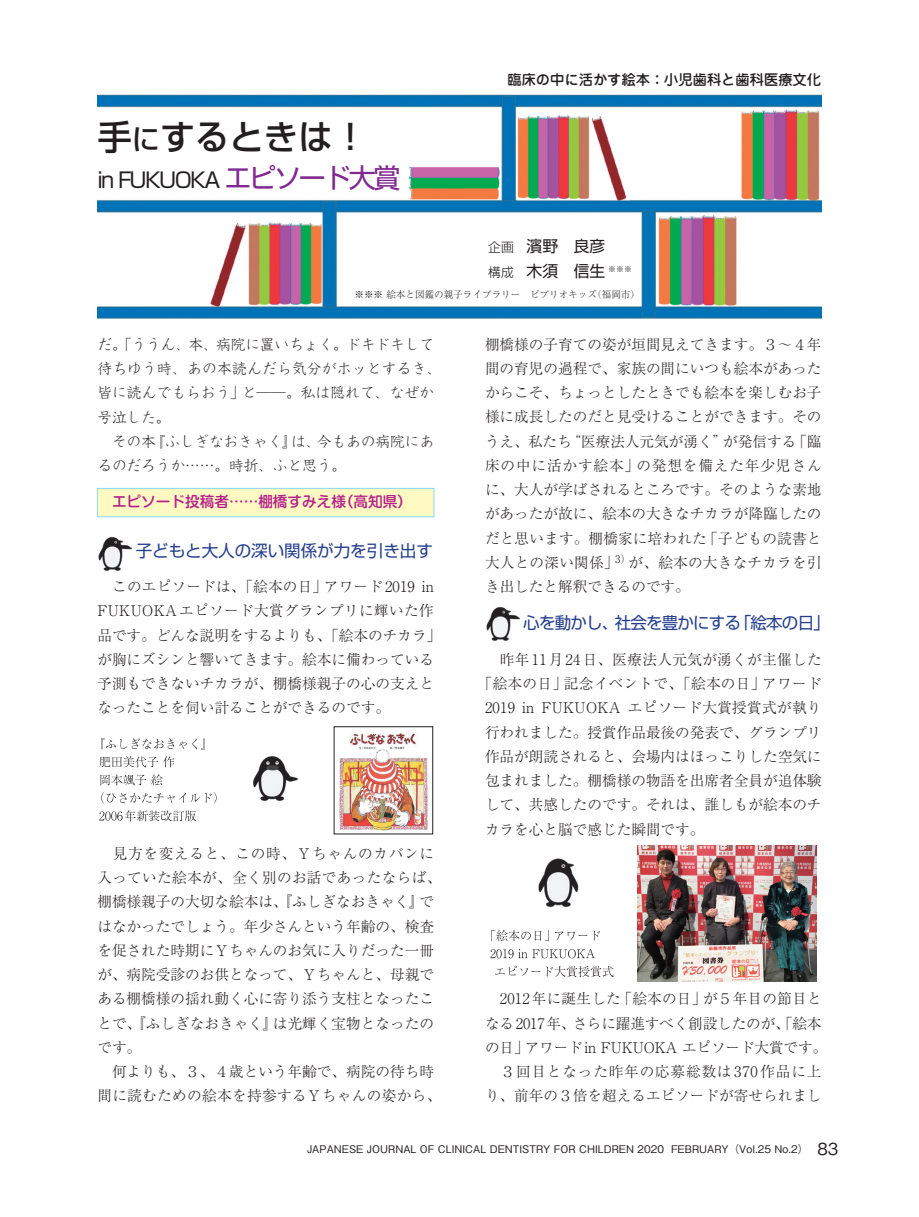
<style>
.page{position:relative;width:919px;height:1217px;background:#fff}
.page>*{position:absolute;margin:0;border:0;box-sizing:border-box;transform-origin:0 0}
.t1{font:500 34.5px "Shin Go Pro";color:#231f20}
.t2{font:21px "Shin Go Pro";letter-spacing:-.08em;color:#231f20}
.t3{font:16.5px "Shin Go Pro";letter-spacing:-.05em;color:#253f8e}
.t4{font:16.5px "Shin Go Pro";color:#253f8e}
.t5{font:15.75px/25.5px "Shin Go Pro";color:#231f20}
.t6{font:300 14.7px/24.2px "Ryumin Pro";color:#231f20}
.t7{font:300 14.7px/24.2px "Kyoka ICA";color:#231f20}
.t8{font:300 14.7px "Ryumin Pro";letter-spacing:.02em;color:#231f20}
.t9{font:500 14.7px "Shin M Go";color:#b41e8d}
.t10{font:500 14.25px "Jun 34 Pro";color:#231f20}
.t11{font:500 10.5px "Gothic BBB Pro";color:#231f20}
.t12{font:300 9.6px "Ryumin Pro";color:#231f20}
.t13{font:7.8px "Shin Go Pro";color:#231f20}
.s1{font-size:28.5px}
.s2{font-size:27px;color:#802990}
.s3{font-weight:300;font-size:12.75px}
.s4{font-size:16.5px}
</style>
<div class="page">
<div style="left:97px;top:488px;width:337px;height:29px;background:#fffac1;border:1px solid #8dd7f7"></div>
<img style="left:97px;top:94px;width:724px;height:225px">
<img style="left:98px;top:536px;width:34px;height:34px">
<img style="left:486px;top:606px;width:33px;height:35px">
<svg style="left:99px;top:810px;width:97px;height:11px"></svg>
<svg style="left:101px;top:792px;width:115px;height:11px"></svg>
<svg style="left:100px;top:774px;width:63px;height:11px"></svg>
<svg style="left:99px;top:756px;width:75px;height:11px"></svg>
<svg style="left:101px;top:738px;width:104px;height:11px"></svg>
<img style="left:253px;top:756px;width:45px;height:45px">
<img style="left:339px;top:732px;width:90px;height:99px">
<div style="left:334px;top:726px;width:99px;height:107px;border:1px solid #231f20"></div>
<img style="left:637px;top:845px;width:179px;height:135px">
<svg style="left:495px;top:965px;width:118px;height:11px"></svg>
<svg style="left:490px;top:949px;width:105px;height:9px"></svg>
<svg style="left:491px;top:930px;width:109px;height:10px"></svg>
<img style="left:538px;top:858px;width:41px;height:49px">
<h1 class="t1" style="left:97px;top:108px;width:271px">手<span class="s1">に</span>するときは！</h1>
<h2 class="t2" style="left:97px;top:163px;width:304px">in FUKUOKA <span class="s2">エピソード大賞</span></h2>
<p class="t10" style="left:507px;top:68px;width:315px">臨床の中に活かす絵本：小児歯科と歯科医療文化</p>
<p class="t5" style="left:488px;top:231px;width:118px"><span class="s3">企画</span> 濱野　良彦<span class="s3">構成</span> 木須　信生</p>
<p class="t12" style="left:354px;top:286px;width:287px">※※※ 絵本と図鑑の親子ライブラリー　ビブリオキッズ（福岡市）</p>
<p class="t13" style="left:608px;top:263px;width:25px">※※※</p>
<p class="t7" style="left:97px;top:332px;width:345px">だ。「ううん、本、病院に置いちょく。ドキドキして待ちゆう時、あの本読んだら気分がホッとするき、皆に読んでもらおう」と──。私は隠れて、なぜか号泣した。<br>　その本『ふしぎなおきゃく』は、今もあの病院にあるのだろうか……。時折、ふと思う。</p>
<p class="t9" style="left:112px;top:491px;width:301px">エピソード投稿者……棚橋すみえ様（高知県）</p>
<p class="t4" style="left:136px;top:536px;width:298px">子どもと大人の深い関係が力を引き出す</p>
<p class="t6" style="left:97px;top:573px;width:345px">　このエピソードは、「絵本の日」アワード2019 in<br>FUKUOKAエピソード大賞グランプリに輝いた作品です。どんな説明をするよりも、「絵本のチカラ」が胸にズシンと響いてきます。絵本に備わっている予測もできないチカラが、棚橋様親子の心の支えとなったことを伺い計ることができるのです。</p>
<p class="t6" style="left:97px;top:839px;width:345px">　見方を変えると、この時、Ｙちゃんのカバンに入っていた絵本が、全く別のお話であったならば、棚橋様親子の大切な絵本は、『ふしぎなおきゃく』ではなかったでしょう。年少さんという年齢の、検査を促された時期にＹちゃんのお気に入りだった一冊が、病院受診のお供となって、Ｙちゃんと、母親である棚橋様の揺れ動く心に寄り添う支柱となったことで、『ふしぎなおきゃく』は光輝く宝物となったのです。<br>　何よりも、３、４歳という年齢で、病院の待ち時間に読むための絵本を持参するＹちゃんの姿から、</p>
<p class="t6" style="left:485px;top:331px;width:338px;text-align:justify">棚橋様の子育ての姿が垣間見えてきます。３～４年間の育児の過程で、家族の間にいつも絵本があったからこそ、ちょっとしたときでも絵本を楽しむお子様に成長したのだと見受けることができます。そのうえ、私たち“医療法人元気が湧く”が発信する「臨床の中に活かす絵本」の発想を備えた年少児さんに、大人が学ばされるところです。そのような素地があったが故に、絵本の大きなチカラが降臨したのだと思います。棚橋家に培われた「子どもの読書と大人との深い関係」<sup>3）</sup>が、絵本の大きなチカラを引き出したと解釈できるのです。</p>
<p class="t3" style="left:523px;top:609px;width:308px">心を動かし、社会を豊かにする「絵本の日」</p>
<p class="t8" style="left:485px;top:647px;width:338px">　昨年11月24日、医療法人元気が湧くが主催した</p>
<p class="t8" style="left:477px;top:672px;width:345px">「絵本の日」記念イベントで、「絵本の日」アワード</p>
<p class="t8" style="left:485px;top:696px;width:338px">2019 in FUKUOKA エピソード大賞授賞式が執り</p>
<p class="t6" style="left:485px;top:718px;width:338px">行われました。授賞作品最後の発表で、グランプリ</p>
<p class="t6" style="left:485px;top:743px;width:338px">作品が朗読されると、会場内はほっこりした空気に</p>
<p class="t6" style="left:485px;top:767px;width:338px">包まれました。棚橋様の物語を出席者全員が追体験</p>
<p class="t6" style="left:485px;top:791px;width:338px">して、共感したのです。それは、誰しもが絵本のチ</p>
<p class="t6" style="left:485px;top:815px;width:221px">カラを心と脳で感じた瞬間です。</p>
<p class="t6" style="left:485px;top:985px;width:343px">　2012年に誕生した「絵本の日」が５年目の節目となる2017年、さらに躍進すべく創設したのが、「絵本の日」アワードin FUKUOKA エピソード大賞です。　３回目となった昨年の応募総数は370作品に上り、前年の３倍を超えるエピソードが寄せられまし</p>
<p class="t11" style="left:307px;top:1140px;width:532px">JAPANESE JOURNAL OF CLINICAL DENTISTRY FOR CHILDREN 2020 FEBRUARY（Vol.25 No.2）<span class="s4">　83</span></p>
</div>
